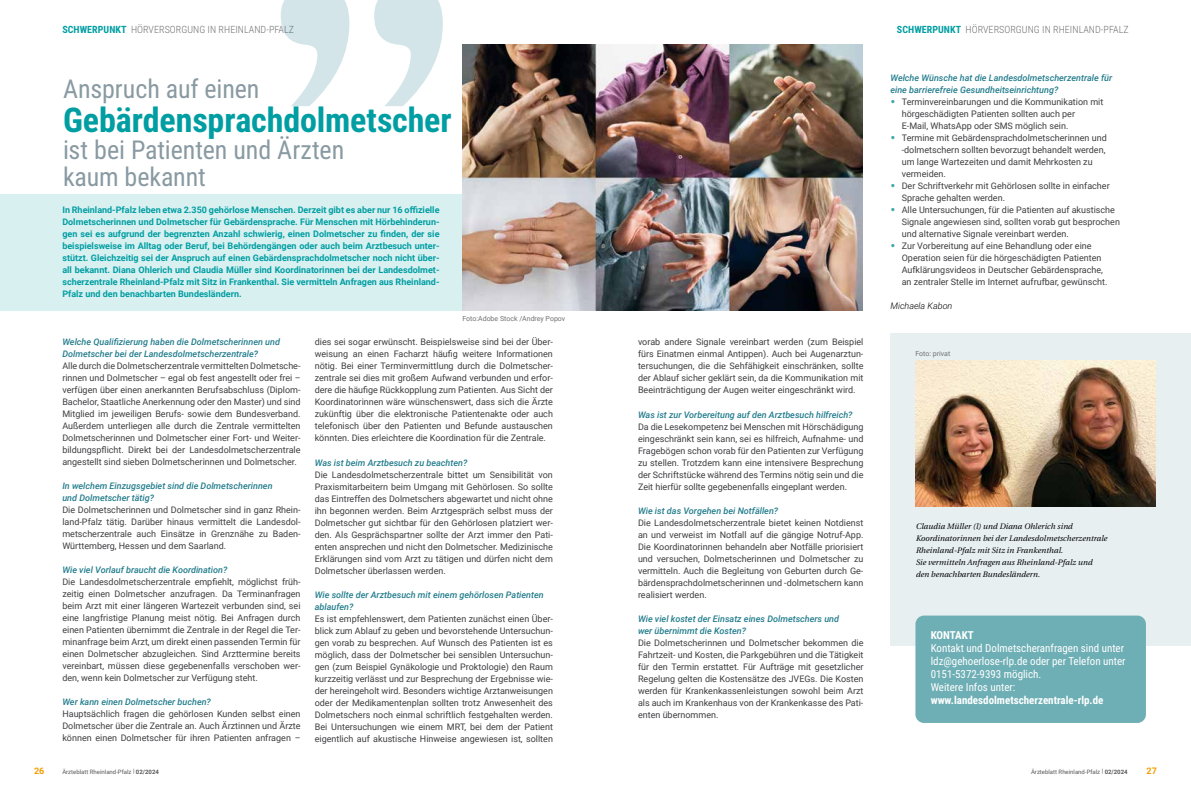
<style>
.page{position:relative;width:1191px;height:794px;background:#fff}
.page>*{position:absolute;margin:0;border:0;box-sizing:border-box;transform-origin:0 0}
.t1{font:700 34px "Roboto Condensed";letter-spacing:-.005em;color:#009ea2}
.t2{font:26px/27px "Roboto Condensed";letter-spacing:-.005em;color:#899aa2}
.t3{font:11px/13px "Roboto Condensed";color:#fff}
.t4{font:700 11px "Roboto Condensed";color:#fff}
.t5{font:300 10px "Roboto Condensed";letter-spacing:.005em;color:#707172}
.t6{font:9px/12px "Roboto";color:#3e3d40;text-align:justify}
.t7{font:700 9px/12px "Roboto";color:#009ea2;text-align:justify}
.t8{font:italic 500 9px/12px "Roboto";color:#217c8c}
.t9{font:italic 300 9px "Roboto";color:#000}
.t10{font:700 9px "Roboto";color:#f49e00}
.t11{font:italic 8px/12px "Linguistics Pro";letter-spacing:.005em;color:#000}
.t12{font:7px "Roboto";color:#707172}
.t13{font:6px "Roboto";color:#58585a}
.s1{font-weight:700;color:#009ea2}
.s2{font-size:15px;color:#3ca7aa}
.s3{font-weight:700}
</style>
<div class="page">
<div style="left:0;top:194px;width:469px;height:117px;background:#d9f0f1"></div>
<div style="left:890px;top:333px;width:301px;height:312px;background:#e7eff0"></div>
<img style="left:916px;top:360px;width:239px;height:146px">
<div style="left:915px;top:615px;width:231px;height:108px;background:#6eafb5;border-radius:9px"></div>
<img style="left:462px;top:44px;width:400px;height:266px">
<svg style="left:281px;top:0;width:162px;height:106px"></svg>
<p class="t5" style="left:62px;top:22px;width:233px"><span class="s1">SCHWERPUNKT</span> HÖRVERSORGUNG IN RHEINLAND-PFALZ</p>
<p class="t5" style="left:897px;top:22px;width:233px"><span class="s1">SCHWERPUNKT</span> HÖRVERSORGUNG IN RHEINLAND-PFALZ</p>
<h2 class="t2" style="left:63px;top:74px;width:198px">Anspruch auf einen</h2>
<h1 class="t1" style="left:63px;top:96px;width:390px">Gebärdensprachdolmetscher</h1>
<h2 class="t2" style="left:63px;top:135px;width:283px">ist bei Patienten und Ärzten kaum bekannt</h2>
<p class="t7" style="left:62px;top:204px;width:379px">In Rheinland-Pfalz leben etwa 2.350 gehörlose Menschen. Derzeit gibt es aber nur 16 offizielle Dolmetscherinnen und Dolmetscher für Gebärdensprache. Für Menschen mit Hörbehinderun&shy;gen sei es aufgrund der begrenzten Anzahl schwierig, einen Dolmetscher zu finden, der sie beispielsweise im Alltag oder Beruf, bei Behördengängen oder auch beim Arztbesuch unter&shy;stützt. Gleichzeitig sei der Anspruch auf einen Gebärdensprachdolmetscher noch nicht über&shy;all bekannt. Diana Ohlerich und Claudia Müller sind Koordinatorinnen bei der Landesdolmet&shy;scherzentrale Rheinland-Pfalz mit Sitz in Frankenthal. Sie vermitteln Anfragen aus Rheinland-Pfalz und den benachbarten Bundesländern.</p>
<p class="t12" style="left:462px;top:313px;width:104px">Foto:Adobe Stock /Andrey Popov</p>
<p class="t8" style="left:62px;top:336px;width:219px">Welche Qualifizierung haben die Dolmetscherinnen und<br>Dolmetscher bei der Landesdolmetscherzentrale?</p>
<p class="t6" style="left:62px;top:360px;width:240px">Alle durch die Dolmetscherzentrale vermittelten Dolmetsche&shy;rinnen und Dolmetscher – egal ob fest angestellt oder frei – verfügen über einen anerkannten Berufsabschluss (Diplom-Bachelor, Staatliche Anerkennung oder den Master) und sind Mitglied im jeweiligen Berufs- sowie dem Bundesverband.<br>Außerdem unterliegen alle durch die Zentrale vermittelten Dolmetscherinnen und Dolmetscher einer Fort- und Weiter&shy;bildungspflicht. Direkt bei der Landesdolmetscherzentrale angestellt sind sieben Dolmetscherinnen und Dolmetscher.</p>
<p class="t8" style="left:62px;top:480px;width:212px">In welchem Einzugsgebiet sind die Dolmetscherinnen und Dolmetscher tätig?</p>
<p class="t6" style="left:62px;top:504px;width:240px">Die Dolmetscherinnen und Dolmetscher sind in ganz Rhein&shy;land-Pfalz tätig. Darüber hinaus vermittelt die Landesdol&shy;metscherzentrale auch Einsätze in Grenznähe zu Baden-Württemberg, Hessen und dem Saarland.</p>
<p class="t8" style="left:62px;top:564px;width:166px">Wie viel Vorlauf braucht die Koordination?</p>
<p class="t6" style="left:62px;top:576px;width:240px">Die Landesdolmetscherzentrale empfiehlt, möglichst früh&shy;zeitig einen Dolmetscher anzufragen. Da Terminanfragen beim Arzt mit einer längeren Wartezeit verbunden sind, sei eine langfristige Planung meist nötig. Bei Anfragen durch einen Patienten übernimmt die Zentrale in der Regel die Ter&shy;minanfrage beim Arzt, um direkt einen passenden Termin für einen Dolmetscher abzugleichen. Sind Arzttermine bereits vereinbart, müssen diese gegebenenfalls verschoben wer&shy;den, wenn kein Dolmetscher zur Verfügung steht.</p>
<p class="t8" style="left:62px;top:696px;width:150px">Wer kann einen Dolmetscher buchen?</p>
<p class="t6" style="left:62px;top:708px;width:240px">Hauptsächlich fragen die gehörlosen Kunden selbst einen Dolmetscher über die Zentrale an. Auch Ärztinnen und Ärzte können einen Dolmetscher für ihren Patienten anfragen –</p>
<p class="t6" style="left:315px;top:336px;width:240px">dies sei sogar erwünscht. Beispielsweise sind bei der Über&shy;weisung an einen Facharzt häufig weitere Informationen nötig. Bei einer Terminvermittlung durch die Dolmetscher&shy;zentrale sei dies mit großem Aufwand verbunden und erfor&shy;dere die häufige Rückkopplung zum Patienten. Aus Sicht der Koordinatorinnen wäre wünschenswert, dass sich die Ärzte zukünftig über die elektronische Patientenakte oder auch telefonisch über den Patienten und Befunde austauschen könnten. Dies erleichtere die Koordination für die Zentrale.</p>
<p class="t8" style="left:315px;top:456px;width:154px">Was ist beim Arztbesuch zu beachten?</p>
<p class="t6" style="left:315px;top:468px;width:240px">Die Landesdolmetscherzentrale bittet um Sensibilität von Praxismitarbeitern beim Umgang mit Gehörlosen. So sollte das Eintreffen des Dolmetschers abgewartet und nicht ohne ihn begonnen werden. Beim Arztgespräch selbst muss der Dolmetscher gut sichtbar für den Gehörlosen platziert wer&shy;den. Als Gesprächspartner sollte der Arzt immer den Pati&shy;enten ansprechen und nicht den Dolmetscher. Medizinische Erklärungen sind vom Arzt zu tätigen und dürfen nicht dem Dolmetscher überlassen werden.</p>
<p class="t8" style="left:315px;top:588px;width:230px">Wie sollte der Arztbesuch mit einem gehörlosen Patienten ablaufen?</p>
<p class="t6" style="left:315px;top:612px;width:240px">Es ist empfehlenswert, dem Patienten zunächst einen Über&shy;blick zum Ablauf zu geben und bevorstehende Untersuchun&shy;gen vorab zu besprechen. Auf Wunsch des Patienten ist es möglich, dass der Dolmetscher bei sensiblen Untersuchun&shy;gen (zum Beispiel Gynäkologie und Proktologie) den Raum kurzzeitig verlässt und zur Besprechung der Ergebnisse wie&shy;der hereingeholt wird. Besonders wichtige Arztanweisungen oder der Medikamentenplan sollten trotz Anwesenheit des Dolmetschers noch einmal schriftlich festgehalten werden.<br>Bei Untersuchungen wie einem MRT, bei dem der Patient eigentlich auf akustische Hinweise angewiesen ist, sollten</p>
<p class="t6" style="left:638px;top:336px;width:227px">vorab andere Signale vereinbart werden (zum Beispiel fürs Einatmen einmal Antippen). Auch bei Augenarztun&shy;tersuchungen, die die Sehfähigkeit einschränken, sollte der Ablauf sicher geklärt sein, da die Kommunikation mit Beeinträchtigung der Augen weiter eingeschränkt wird.</p>
<p class="t8" style="left:638px;top:408px;width:216px">Was ist zur Vorbereitung auf den Arztbesuch hilfreich?</p>
<p class="t6" style="left:638px;top:420px;width:227px">Da die Lesekompetenz bei Menschen mit Hörschädigung eingeschränkt sein kann, sei es hilfreich, Aufnahme- und Fragebögen schon vorab für den Patienten zur Verfügung zu stellen. Trotzdem kann eine intensivere Besprechung der Schriftstücke während des Termins nötig sein und die Zeit hierfür sollte gegebenenfalls eingeplant werden.</p>
<p class="t8" style="left:638px;top:504px;width:142px">Wie ist das Vorgehen bei Notfällen?</p>
<p class="t6" style="left:638px;top:516px;width:227px">Die Landesdolmetscherzentrale bietet keinen Notdienst an und verweist im Notfall auf die gängige Notruf-App.<br>Die Koordinatorinnen behandeln aber Notfälle priorisiert und versuchen, Dolmetscherinnen und Dolmetscher zu vermitteln. Auch die Begleitung von Geburten durch Ge&shy;bärdensprachdolmetscherinnen und -dolmetschern kann realisiert werden.</p>
<p class="t8" style="left:638px;top:612px;width:203px">Wie viel kostet der Einsatz eines Dolmetschers und wer übernimmt die Kosten?</p>
<p class="t6" style="left:638px;top:636px;width:227px">Die Dolmetscherinnen und Dolmetscher bekommen die Fahrtzeit- und Kosten, die Parkgebühren und die Tätigkeit für den Termin erstattet. Für Aufträge mit gesetzlicher Regelung gelten die Kostensätze des JVEGs. Die Kosten werden für Krankenkassenleistungen sowohl beim Arzt als auch im Krankenhaus von der Krankenkasse des Pati&shy;enten übernommen.</p>
<p class="t8" style="left:890px;top:72px;width:223px">Welche Wünsche hat die Landesdolmetscherzentrale für eine barrierefreie Gesundheitseinrichtung?</p>
<p class="t6" style="left:901px;top:96px;width:203px;text-align:left;text-indent:-11px"><span class="s2">•</span> Terminvereinbarungen und die Kommunikation mit hörgeschädigten Patienten sollten auch per<br>E-Mail, WhatsApp oder SMS möglich sein.</p>
<p class="t6" style="left:901px;top:132px;width:206px;text-align:left;text-indent:-11px"><span class="s2">•</span> Termine mit Gebärdensprachdolmetscherinnen und -dolmetschern sollten bevorzugt behandelt werden, um lange Wartezeiten und damit Mehrkosten zu vermeiden.</p>
<p class="t6" style="left:901px;top:180px;width:209px;text-indent:-11px"><span class="s2">•</span> Der Schriftverkehr mit Gehörlosen sollte in einfacher<br>Sprache gehalten werden.</p>
<p class="t6" style="left:901px;top:204px;width:220px;text-align:left;text-indent:-11px"><span class="s2">•</span> Alle Untersuchungen, für die Patienten auf akustische<br>Signale angewiesen sind, sollten vorab gut besprochen und alternative Signale vereinbart werden.</p>
<p class="t6" style="left:901px;top:240px;width:207px;text-align:left;text-indent:-11px"><span class="s2">•</span> Zur Vorbereitung auf eine Behandlung oder eine Operation seien für die hörgeschädigten Patienten Aufklärungsvideos in Deutscher Gebärdensprache, an zentraler Stelle im Internet aufrufbar, gewünscht.</p>
<p class="t9" style="left:890px;top:300px;width:64px">Michaela Kabon</p>
<p class="t12" style="left:915px;top:348px;width:36px">Foto: privat</p>
<p class="t11" style="left:915px;top:520px;width:193px">Claudia Müller (l) und Diana Ohlerich sind Koordinatorinnen bei der Landesdolmetscherzentrale Rheinland-Pfalz mit Sitz in Frankenthal.<br>Sie vermitteln Anfragen aus Rheinland-Pfalz und den benachbarten Bundesländern.</p>
<p class="t4" style="left:930px;top:627px;width:45px">KONTAKT</p>
<p class="t3" style="left:930px;top:641px;width:196px">Kontakt und Dolmetscheranfragen sind unter ldz@gehoerlose-rlp.de oder per Telefon unter 0151-5372-9393 möglich.<br>Weitere Infos unter:</p>
<p class="t4" style="left:930px;top:692px;width:174px">www.landesdolmetscherzentrale-rlp.de</p>
<p class="t10" style="left:34px;top:764px;width:12px">26</p>
<p class="t13" style="left:62px;top:767px;width:98px">Ärzteblatt Rheinland-Pfalz | <span class="s3">02/2024</span></p>
<p class="t13" style="left:1031px;top:767px;width:98px">Ärzteblatt Rheinland-Pfalz | <span class="s3">02/2024</span></p>
<p class="t10" style="left:1146px;top:764px;width:12px">27</p>
</div>
